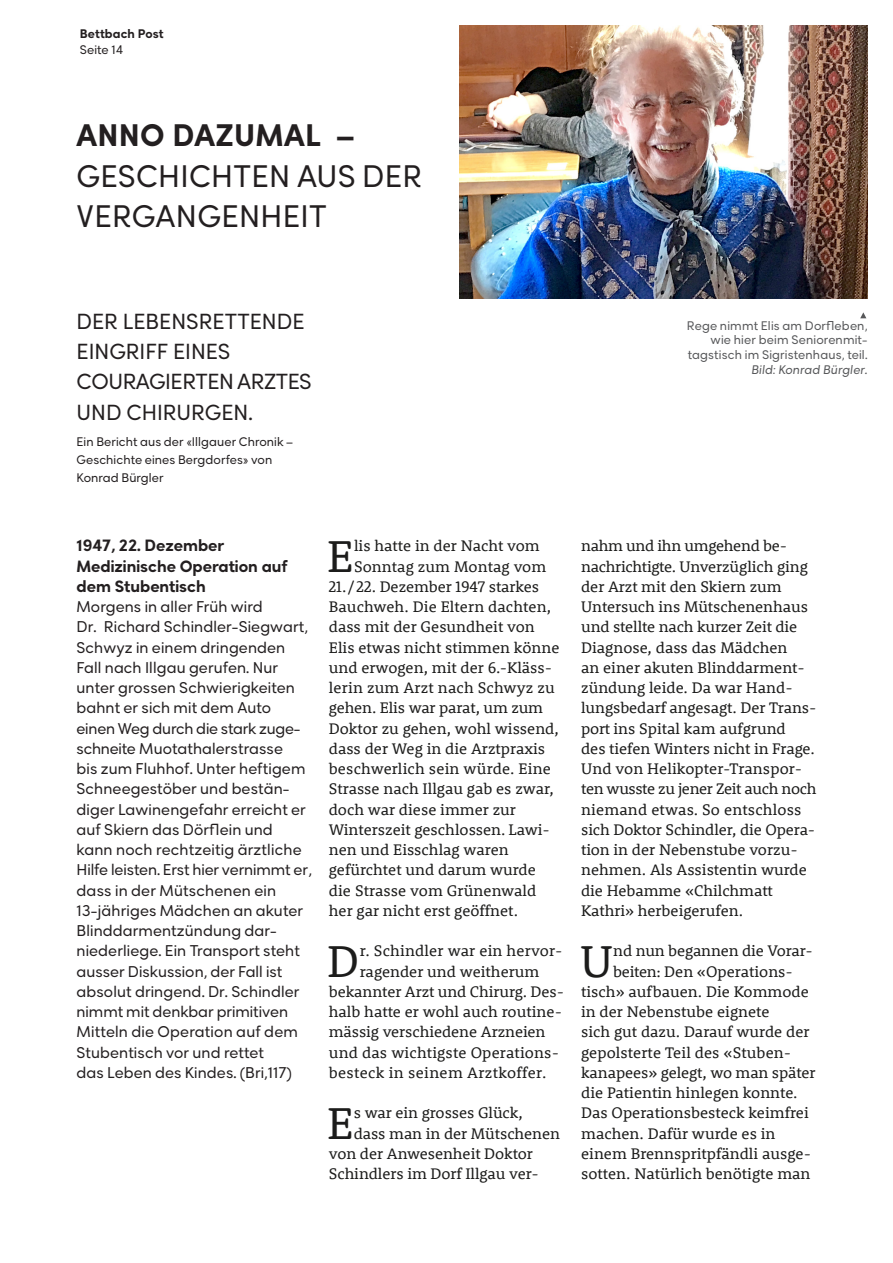
<style>
.page{position:relative;width:893px;height:1263px;background:#fff}
.page>*{position:absolute;margin:0;border:0;box-sizing:border-box;transform-origin:0 0}
.t1{font:45.9px "Rooney";color:#1c1c1b}
.t2{font:30px/40.5px "Rozanova GEO";letter-spacing:.01em;color:#231f20}
.t3{font:800 30px "Rozanova GEO";letter-spacing:.01em;color:#231f20}
.t4{font:21px/30.3px "Rozanova GEO";color:#231f20}
.t5{font:15.75px/20.2px "Rooney";color:#1c1c1b}
.t6{font:800 15.75px/20.2px "Rozanova GEO";color:#231f20}
.t7{font:15.75px "Rooney";letter-spacing:.02em;color:#1c1c1b}
.t8{font:15px/20.2px "Rozanova GEO";letter-spacing:.01em;color:#231f20}
.t9{font:12px/18px "Rozanova GEO";letter-spacing:.01em;color:#231f20}
.t10{font:12px/14.7px "Rozanova GEO";letter-spacing:.015em;color:#57585a;text-align:right}
.t11{font:italic 12px "Rozanova GEO";letter-spacing:.015em;color:#57585a}
.t12{font:800 12px "Rozanova GEO";letter-spacing:.01em;color:#231f20}
</style>
<div class="page">
<img style="left:459px;top:26px;width:408px;height:272px">
<svg style="left:860px;top:312px;width:6px;height:6px"></svg>
<p class="t12" style="left:80px;top:27px;width:85px">Bettbach Post</p>
<p class="t9" style="left:80px;top:42px;width:45px">Seite 14</p>
<h2 class="t3" style="left:77px;top:118px;width:279px">ANNO DAZUMAL –</h2>
<h2 class="t2" style="left:77px;top:159px;width:347px">GESCHICHTEN AUS DER<br>VERGANGENHEIT</h2>
<h3 class="t4" style="left:77px;top:308px;width:237px">DER LEBENSRETTENDE<br>EINGRIFF EINES<br>COURAGIERTEN ARZTES<br>UND CHIRURGEN.</h3>
<p class="t9" style="left:77px;top:434px;width:218px">Ein Bericht aus der «Illgauer Chronik –<br>Geschichte eines Bergdorfes» von<br>Konrad Bürgler</p>
<p class="t10" style="left:687px;top:319px;width:182px">Rege nimmt Elis am Dorfleben, wie hier beim Seniorenmit&shy;tagstisch im Sigristenhaus, teil.</p>
<p class="t11" style="left:751px;top:362px;width:117px">Bild: Konrad Bürgler.</p>
<p class="t6" style="left:77px;top:536px;width:213px">1947, 22. Dezember<br>Medizinische Operation auf dem Stubentisch</p>
<p class="t8" style="left:77px;top:598px;width:237px">Morgens in aller Früh wird<br>Dr. Richard Schindler-Siegwart,<br>Schwyz in einem dringenden<br>Fall nach Illgau gerufen. Nur unter grossen Schwierigkeiten bahnt er sich mit dem Auto einen Weg durch die stark zuge&shy;schneite Muotathalerstrasse<br>bis zum Fluhhof. Unter heftigem<br>Schneegestöber und bestän&shy;diger Lawinengefahr erreicht er auf Skiern das Dörflein und kann noch rechtzeitig ärztliche<br>Hilfe leisten. Erst hier vernimmt er, dass in der Mütschenen ein<br>13-jähriges Mädchen an akuter<br>Blinddarmentzündung dar&shy;niederliege. Ein Transport steht ausser Diskussion, der Fall ist absolut dringend. Dr. Schindler nimmt mit denkbar primitiven<br>Mitteln die Operation auf dem<br>Stubentisch vor und rettet<br>das Leben des Kindes. (Bri,117)</p>
<h1 class="t1" style="left:327px;top:526px;width:28px">E</h1>
<p class="t5" style="left:354px;top:535px;width:194px">lis hatte in der Nacht vom<br>Sonntag zum Montag vom</p>
<p class="t5" style="left:329px;top:576px;width:232px">21. /22. Dezember 1947 starkes<br>Bauchweh. Die Eltern dachten, dass mit der Gesundheit von<br>Elis etwas nicht stimmen könne und erwogen, mit der 6.-Kläss&shy;lerin zum Arzt nach Schwyz zu gehen. Elis war parat, um zum<br>Doktor zu gehen, wohl wissend, dass der Weg in die Arztpraxis beschwerlich sein würde. Eine<br>Strasse nach Illgau gab es zwar, doch war diese immer zur<br>Winterszeit geschlossen. Lawi&shy;nen und Eisschlag waren gefürchtet und darum wurde die Strasse vom Grünenwald her gar nicht erst geöffnet.</p>
<h1 class="t1" style="left:327px;top:931px;width:33px">D</h1>
<p class="t5" style="left:360px;top:940px;width:202px">r. Schindler war ein hervor-</p>
<p class="t5" style="left:360px;top:961px;width:181px">ragender und weitherum</p>
<p class="t5" style="left:329px;top:981px;width:237px">bekannter Arzt und Chirurg. Des-</p>
<p class="t5" style="left:329px;top:1001px;width:232px">halb hatte er wohl auch routine-</p>
<p class="t5" style="left:329px;top:1021px;width:218px">mässig verschiedene Arzneien</p>
<p class="t5" style="left:329px;top:1042px;width:232px">und das wichtigste Operations-</p>
<p class="t7" style="left:329px;top:1062px;width:219px">besteck in seinem Arztkoffer.</p>
<h1 class="t1" style="left:327px;top:1093px;width:28px">E</h1>
<p class="t5" style="left:354px;top:1102px;width:171px">s war ein grosses Glück,</p>
<p class="t5" style="left:354px;top:1123px;width:208px">dass man in der Mütschenen</p>
<p class="t5" style="left:329px;top:1143px;width:206px">von der Anwesenheit Doktor</p>
<p class="t5" style="left:329px;top:1163px;width:211px">Schindlers im Dorf Illgau ver-</p>
<p class="t5" style="left:581px;top:535px;width:237px">nahm und ihn umgehend be&shy;nachrichtigte. Unverzüglich ging der Arzt mit den Skiern zum<br>Untersuch ins Mütschenenhaus und stellte nach kurzer Zeit die<br>Diagnose, dass das Mädchen<br>an einer akuten Blinddarment&shy;zündung leide. Da war Hand&shy;lungsbedarf angesagt. Der Trans&shy;port ins Spital kam aufgrund<br>des tiefen Winters nicht in Frage.<br>Und von Helikopter-Transpor&shy;ten wusste zu jener Zeit auch noch niemand etwas. So entschloss sich Doktor Schindler, die Opera&shy;tion in der Nebenstube vorzu&shy;nehmen. Als Assistentin wurde die Hebamme «Chilchmatt<br>Kathri» herbeigerufen.</p>
<h1 class="t1" style="left:580px;top:931px;width:34px">U</h1>
<p class="t5" style="left:613px;top:940px;width:201px">nd nun begannen die Vorar-</p>
<p class="t5" style="left:613px;top:961px;width:179px">beiten: Den «Operations-</p>
<p class="t5" style="left:581px;top:981px;width:229px">tisch» aufbauen. Die Kommode</p>
<p class="t5" style="left:581px;top:1001px;width:190px">in der Nebenstube eignete</p>
<p class="t5" style="left:581px;top:1021px;width:230px">sich gut dazu. Darauf wurde der</p>
<p class="t5" style="left:581px;top:1042px;width:209px">gepolsterte Teil des «Stuben-</p>
<p class="t5" style="left:581px;top:1062px;width:236px">kanapees» gelegt, wo man später</p>
<p class="t5" style="left:581px;top:1082px;width:218px">die Patientin hinlegen konnte.</p>
<p class="t5" style="left:581px;top:1102px;width:229px">Das Operationsbesteck keimfrei</p>
<p class="t5" style="left:581px;top:1123px;width:196px">machen. Dafür wurde es in</p>
<p class="t5" style="left:581px;top:1143px;width:231px">einem Brennspritpfändli ausge-</p>
<p class="t5" style="left:581px;top:1163px;width:231px">sotten. Natürlich benötigte man</p>
</div>
